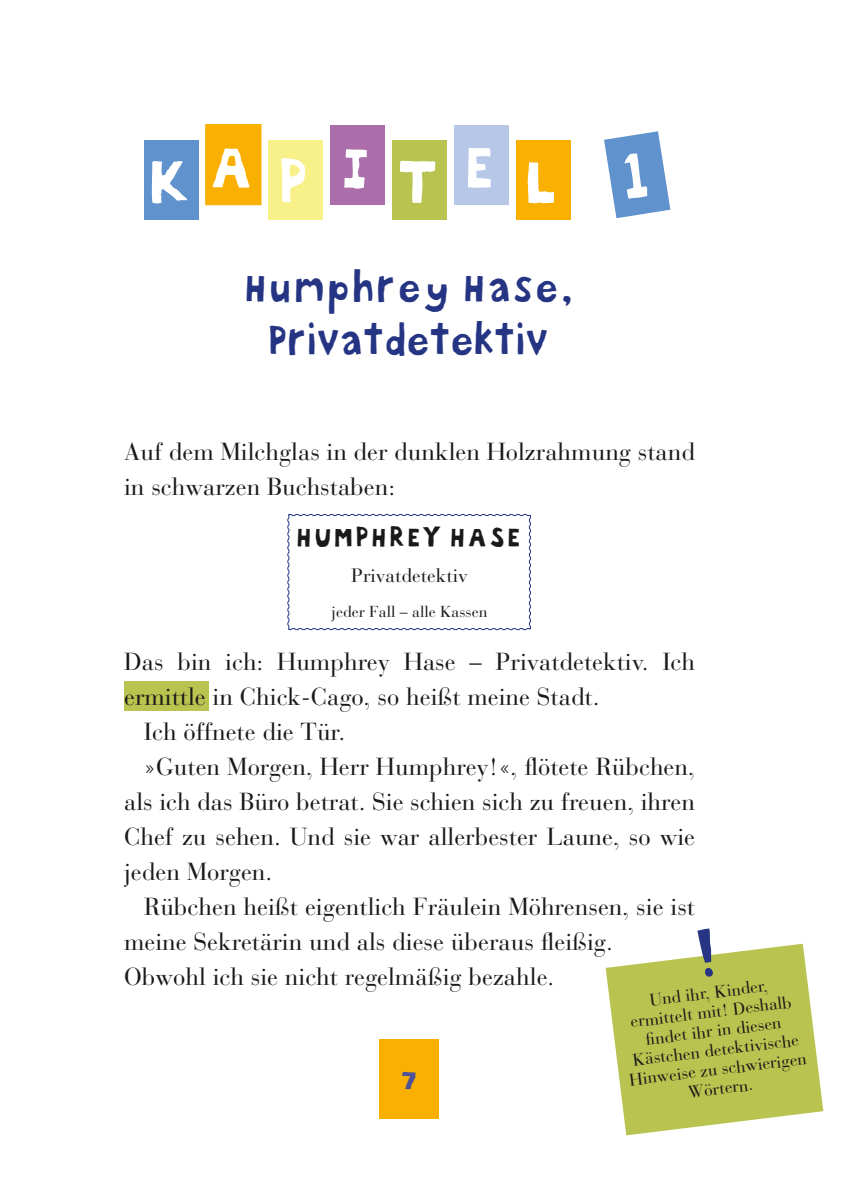
<style>
.page{position:relative;width:844px;height:1191px;background:#fff}
.page>*{position:absolute;margin:0;border:0;box-sizing:border-box;transform-origin:0 0}
.t1{font:63px "Bokka Solid";letter-spacing:.34em;color:#fff}
.t2{font:40.25px/52.5px "Bokka Solid";letter-spacing:-.08em;color:#253483;text-align:center}
.t3{font:28px "Bokka Solid";color:#1a1a18}
.t4{font:25.9px "Bokka Solid";color:#4f5298}
.t5{font:24.5px/35px "Bauer Bodoni";color:#1a1a18}
.t6{font:19.25px "Bauer Bodoni";color:#1a1a18}
.t7{font:16.97px/19.2px "Bauer Bodoni";color:#1a1a18;text-align:center}
.t8{font:15.75px "Bauer Bodoni";color:#1a1a18}
</style>
<div class="page">
<div style="left:379px;top:1039px;width:60px;height:79px;background:#f9b000"></div>
<div style="left:124px;top:681px;width:84px;height:30px;background:#b9c34f"></div>
<svg style="left:605px;top:943px;width:218px;height:192px;fill:#b9c34f"></svg>
<div style="left:144px;top:140px;width:54px;height:79px;background:#6092cd"></div>
<div style="left:206px;top:125px;width:54px;height:79px;background:#f9b000"></div>
<div style="left:205px;top:124px;width:56px;height:81px;border:2px solid #f9b000"></div>
<div style="left:268px;top:140px;width:54px;height:79px;background:#f8f089"></div>
<div style="left:330px;top:125px;width:54px;height:79px;background:#ac6dab"></div>
<div style="left:392px;top:140px;width:54px;height:79px;background:#b9c34f"></div>
<div style="left:454px;top:125px;width:54px;height:79px;background:#b6c7e8"></div>
<div style="left:516px;top:140px;width:54px;height:79px;background:#f9b000"></div>
<svg style="left:287px;top:514px;width:244px;height:116px"></svg>
<svg style="left:697px;top:943px;width:19px;height:34px"></svg>
<svg style="left:604px;top:131px;width:66px;height:87px"></svg>
<h1 class="t1" style="left:148px;top:139px;width:416px">KAPITEL</h1>
<h2 class="t2" style="left:244px;top:261px;width:333px">Humphrey Hase,<br>Privatdetektiv</h2>
<p class="t5" style="left:124px;top:434px;width:572px">Auf dem Milchglas in der dunklen Holzrahmung stand in schwarzen Buchstaben:</p>
<p class="t3" style="left:296px;top:518px;width:229px">HUMPHREY HASE</p>
<p class="t6" style="left:351px;top:564px;width:118px">Privatdetektiv</p>
<p class="t8" style="left:331px;top:602px;width:157px">jeder Fall – alle Kassen</p>
<p class="t5" style="left:124px;top:644px;width:572px">Das bin ich: Humphrey Hase – Privatdetektiv. Ich</p>
<p class="t5" style="left:124px;top:679px;width:477px">ermittle in Chick-Cago, so heißt meine Stadt.</p>
<p class="t5" style="left:144px;top:714px;width:203px">Ich öffnete die Tür.</p>
<p class="t5" style="left:144px;top:749px;width:552px">»Guten Morgen, Herr Humphrey!«, flötete Rübchen,</p>
<p class="t5" style="left:124px;top:784px;width:572px">als ich das Büro betrat. Sie schien sich zu freuen, ihren</p>
<p class="t5" style="left:124px;top:819px;width:572px">Chef zu sehen. Und sie war allerbester Laune, so wie</p>
<p class="t5" style="left:124px;top:854px;width:150px">jeden Morgen.</p>
<p class="t5" style="left:144px;top:889px;width:552px">Rübchen heißt eigentlich Fräulein Möhrensen, sie ist</p>
<p class="t5" style="left:124px;top:924px;width:490px">meine Sekretärin und als diese überaus fleißig.</p>
<p class="t5" style="left:124px;top:959px;width:431px">Obwohl ich sie nicht regelmäßig bezahle.</p>
<p class="t7" style="left:619px;top:994px;width:180px;rotate:-7deg">Und ihr, Kinder, ermittelt mit! Deshalb<br>fi ndet ihr in diesen<br>Kästchen detektivische<br>Hinweise zu schwierigen<br>Wörtern.</p>
<p class="t4" style="left:400px;top:1063px;width:19px">7</p>
</div>
